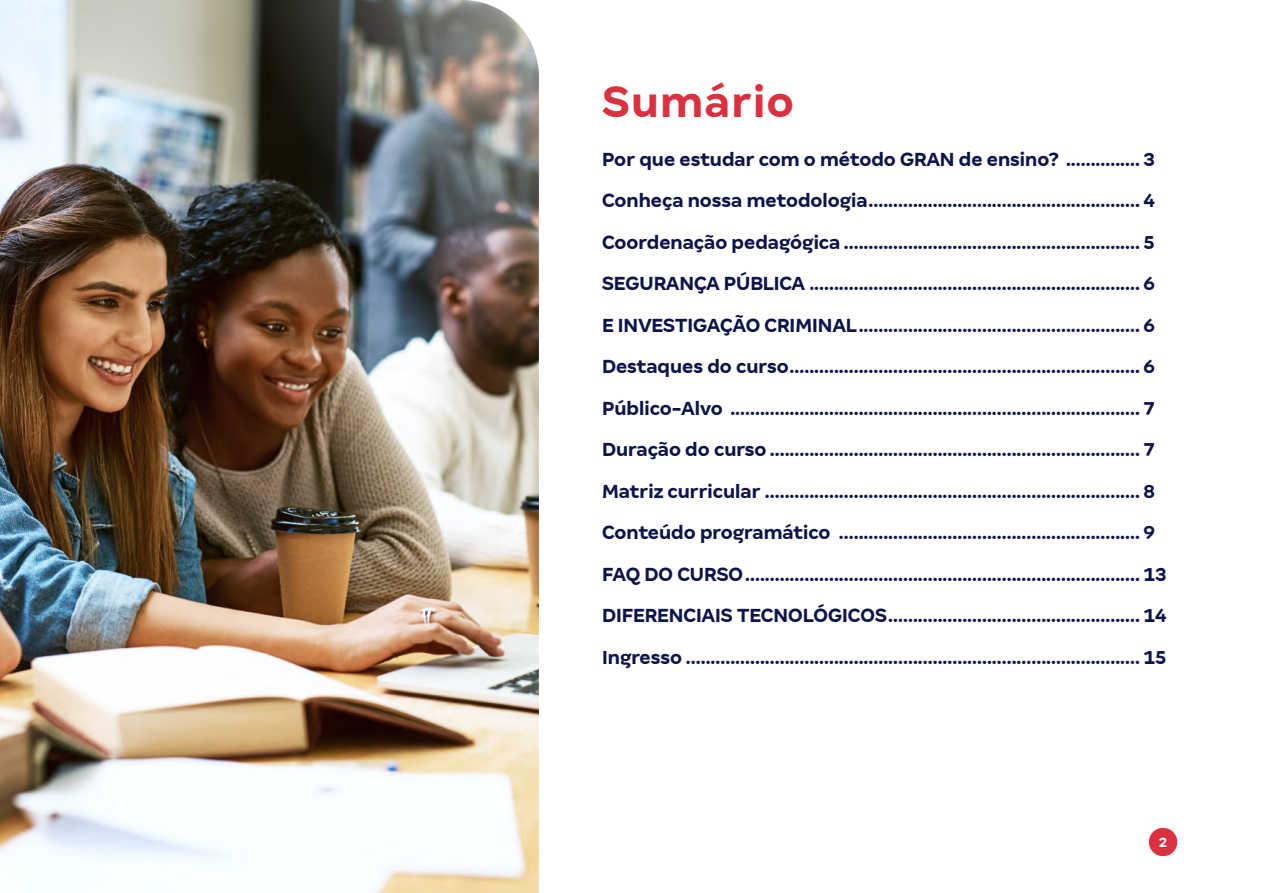
<style>
.page{position:relative;width:1263px;height:893px;background:#fff}
.page>*{position:absolute;margin:0;border:0;box-sizing:border-box;transform-origin:0 0}
.t1{font:700 48px "Margem";color:#dd303e}
.t2{font:700 21px/41.5px "Margem";letter-spacing:-.03em;color:#0d134c}
.t3{font:700 15px "Margem";color:#fff}
</style>
<div class="page">
<div style="left:1148px;top:827px;width:30px;height:30px;background:#dd303e;border-radius:50%"></div>
<div style="left:1148px;top:827px;width:30px;height:30px;border:1px solid #fff;border-radius:50%"></div>
<img style="left:0;top:0;width:539px;height:893px">
<h1 class="t1" style="left:602px;top:74px;width:195px">Sumário</h1>
<p class="t2" style="left:602px;top:138px;width:567px">Por que estudar com o método GRAN de ensino? ............... 3<br>Conheça nossa metodologia....................................................... 4<br>Coordenação pedagógica ............................................................ 5<br>SEGURANÇA PÚBLICA ................................................................... 6<br>E INVESTIGAÇÃO CRIMINAL......................................................... 6<br>Destaques do curso....................................................................... 6<br>Público-Alvo ................................................................................... 7<br>Duração do curso ........................................................................... 7<br>Matriz curricular ............................................................................ 8<br>Conteúdo programático ............................................................. 9<br>FAQ DO CURSO................................................................................ 13<br>DIFERENCIAIS TECNOLÓGICOS................................................... 14<br>Ingresso ............................................................................................ 15</p>
<p class="t3" style="left:1159px;top:833px;width:10px">2</p>
</div>
